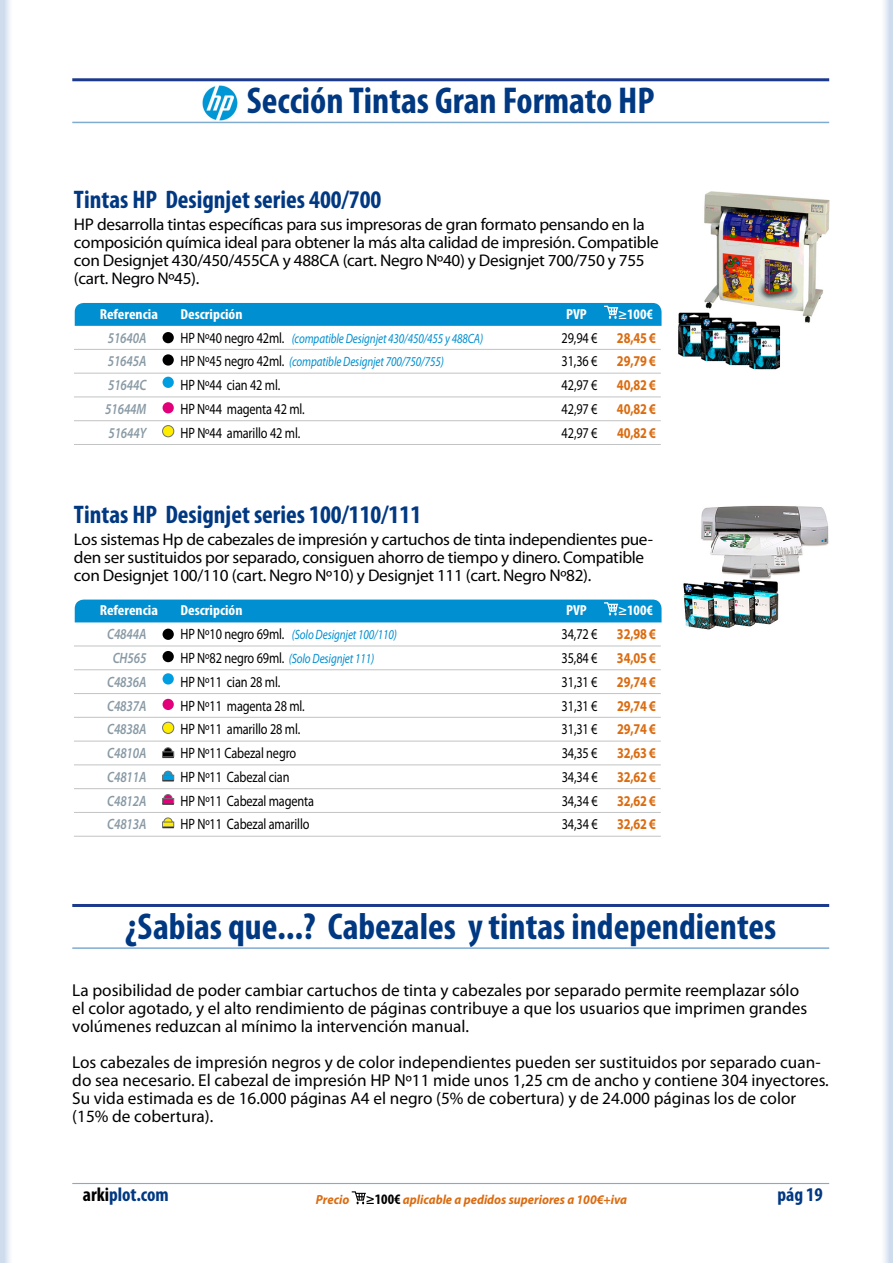
<style>
.page{position:relative;width:893px;height:1263px;background:#fff}
.page>*{position:absolute;margin:0;border:0;box-sizing:border-box;transform-origin:0 0}
.t1{font:700 condensed 37.5px "Myriad Pro";color:#003882}
.t2{font:700 condensed 25.5px "Myriad Pro";color:#003882}
.t3{font:700 condensed 19.5px "Myriad Pro";color:#003882}
.t4{font:17.25px/18px "Myriad Pro";color:#000}
.t5{font:16.95px/18px "Myriad Pro";letter-spacing:-.02em;color:#000}
.t6{font:15px "Myriad Pro";letter-spacing:-.01em;color:#000;scale:.82 1}
.t7{font:700 15px "Myriad Pro";letter-spacing:-.01em;color:#db6c11;scale:.82 1}
.t8{font:italic 600 15px "Myriad Pro";letter-spacing:-.01em;color:#899aa5;scale:.82 1}
.t9{font:700 condensed 14.55px "Myriad Pro";color:#fff;scale:1.08 1}
.t10{font:700 condensed 14.55px "Myriad Pro";color:#fff;scale:1.05 1}
.t11{font:italic 13.5px "Myriad Pro";letter-spacing:-.01em;color:#008fd0;scale:.82 1}
.t12{font:italic 700 13.2px "Myriad Pro";color:#db6c11;scale:.94 1}
.s1{font-style:normal;font-size:15px;color:#000}
.s2{color:#000}
.s3{font-style:normal;font-stretch:condensed;font-size:14.55px;color:#000}
</style>
<div class="page">
<hr style="left:72px;top:1183px;width:757px;height:1px;background:#80acd0">
<svg style="left:0;top:0;width:10px;height:1263px;background:#d9e4f0"></svg>
<svg style="left:884px;top:0;width:9px;height:1263px;background:#dae5f1"></svg>
<svg style="left:352px;top:1191px;width:14px;height:13px"></svg>
<hr style="left:72px;top:78px;width:757px;height:3px;background:#1c3a8d">
<hr style="left:72px;top:122px;width:757px;height:1px;background:#80acd0">
<img style="left:203px;top:85px;width:34px;height:35px">
<img style="left:678px;top:191px;width:151px;height:179px">
<img style="left:683px;top:505px;width:146px;height:125px">
<hr style="left:74px;top:349px;width:587px;height:1px;background:#c2c3c4">
<hr style="left:74px;top:373px;width:587px;height:1px;background:#c2c3c4">
<hr style="left:74px;top:397px;width:587px;height:1px;background:#c2c3c4">
<hr style="left:74px;top:420px;width:587px;height:1px;background:#c2c3c4">
<hr style="left:74px;top:444px;width:587px;height:1px;background:#c2c3c4">
<div style="left:75px;top:303px;width:587px;height:23px;background:#008fd0"></div>
<hr style="left:74px;top:646px;width:587px;height:1px;background:#c2c3c4">
<hr style="left:74px;top:669px;width:587px;height:1px;background:#c2c3c4">
<hr style="left:74px;top:693px;width:587px;height:1px;background:#c2c3c4">
<hr style="left:74px;top:717px;width:587px;height:1px;background:#c2c3c4">
<hr style="left:74px;top:741px;width:587px;height:1px;background:#c2c3c4">
<hr style="left:74px;top:764px;width:587px;height:1px;background:#c2c3c4">
<hr style="left:74px;top:788px;width:587px;height:1px;background:#c2c3c4">
<hr style="left:74px;top:812px;width:587px;height:1px;background:#c2c3c4">
<hr style="left:74px;top:836px;width:587px;height:1px;background:#c2c3c4">
<div style="left:75px;top:599px;width:587px;height:23px;background:#008fd0"></div>
<div style="left:163px;top:332px;width:11px;height:11px;background:#000;border-radius:50%"></div>
<div style="left:163px;top:629px;width:11px;height:11px;background:#000;border-radius:50%"></div>
<div style="left:163px;top:354px;width:11px;height:12px;background:#000;border-radius:50%"></div>
<div style="left:163px;top:651px;width:11px;height:11px;background:#000;border-radius:50%"></div>
<div style="left:163px;top:377px;width:11px;height:11px;background:#009ee0;border-radius:50%"></div>
<div style="left:163px;top:673px;width:11px;height:11px;background:#009ee0;border-radius:50%"></div>
<div style="left:163px;top:402px;width:11px;height:11px;background:#e2007a;border-radius:50%"></div>
<div style="left:163px;top:699px;width:11px;height:11px;background:#e2007a;border-radius:50%"></div>
<div style="left:163px;top:426px;width:11px;height:11px;background:#ffed00;border-radius:50%"></div>
<div style="left:162px;top:425px;width:12px;height:12px;border:1px solid #707172;border-radius:50%"></div>
<div style="left:163px;top:722px;width:11px;height:11px;background:#ffed00;border-radius:50%"></div>
<div style="left:162px;top:722px;width:12px;height:12px;border:1px solid #707172;border-radius:50%"></div>
<svg style="left:162px;top:747px;width:12px;height:11px"></svg>
<svg style="left:162px;top:771px;width:12px;height:10px"></svg>
<svg style="left:162px;top:794px;width:12px;height:11px"></svg>
<svg style="left:162px;top:817px;width:12px;height:11px"></svg>
<hr style="left:72px;top:904px;width:757px;height:3px;background:#1c3a8d">
<hr style="left:72px;top:947px;width:757px;height:2px;background:#80acd0">
<h1 class="t1" style="left:247px;top:77px;width:409px">Sección Tintas Gran Formato HP</h1>
<h2 class="t2" style="left:74px;top:183px;width:309px">Tintas HP Designjet series 400/700</h2>
<p class="t5" style="left:74px;top:215px;width:586px">HP desarrolla tintas específicas para sus impresoras de gran formato pensando en la composición química ideal para obtener la más alta calidad de impresión. Compatible con Designjet 430/450/455CA y 488CA (cart. Negro Nº40) y Designjet 700/750 y 755 (cart. Negro Nº45).</p>
<p class="t9" style="left:100px;top:305px;width:55px">Referencia</p>
<p class="t9" style="left:180px;top:305px;width:59px">Descripción</p>
<p class="t10" style="left:566px;top:305px;width:21px">PVP</p>
<p class="t10" style="left:618px;top:305px;width:35px">≥100€</p>
<p class="t8" style="left:108px;top:328px;width:49px">51640A</p>
<p class="t11" style="left:180px;top:330px;width:371px"><span class="s1">HP Nº40 negro 42ml.</span> (compatible Designjet 430/450/455 y 488CA)</p>
<p class="t6" style="left:562px;top:328px;width:45px">29,94 €</p>
<p class="t7" style="left:617px;top:328px;width:49px">28,45 €</p>
<p class="t8" style="left:108px;top:352px;width:49px">51645A</p>
<p class="t11" style="left:180px;top:353px;width:323px"><span class="s1">HP Nº45 negro 42ml.</span> (compatible Designjet 700/750/755)</p>
<p class="t6" style="left:562px;top:352px;width:45px">31,36 €</p>
<p class="t7" style="left:617px;top:352px;width:49px">29,79 €</p>
<p class="t8" style="left:108px;top:376px;width:48px">51644C</p>
<p class="t6" style="left:180px;top:376px;width:123px">HP Nº44 cian 42 ml.</p>
<p class="t6" style="left:562px;top:376px;width:45px">42,97 €</p>
<p class="t7" style="left:617px;top:375px;width:49px">40,82 €</p>
<p class="t8" style="left:105px;top:399px;width:52px">51644M</p>
<p class="t6" style="left:181px;top:400px;width:153px">HP Nº44 magenta 42 ml.</p>
<p class="t6" style="left:562px;top:400px;width:45px">42,97 €</p>
<p class="t7" style="left:617px;top:399px;width:49px">40,82 €</p>
<p class="t8" style="left:108px;top:423px;width:48px">51644Y</p>
<p class="t6" style="left:181px;top:423px;width:147px">HP Nº44 amarillo 42 ml.</p>
<p class="t6" style="left:562px;top:423px;width:45px">42,97 €</p>
<p class="t7" style="left:617px;top:423px;width:49px">40,82 €</p>
<h2 class="t2" style="left:74px;top:498px;width:349px">Tintas HP Designjet series 100/110/111</h2>
<p class="t5" style="left:74px;top:530px;width:581px">Los sistemas Hp de cabezales de impresión y cartuchos de tinta independientes pue&shy;den ser sustituidos por separado, consiguen ahorro de tiempo y dinero. Compatible con Designjet 100/110 (cart. Negro Nº10) y Designjet 111 (cart. Negro Nº82).</p>
<p class="t9" style="left:100px;top:601px;width:55px">Referencia</p>
<p class="t9" style="left:180px;top:601px;width:59px">Descripción</p>
<p class="t10" style="left:566px;top:601px;width:21px">PVP</p>
<p class="t10" style="left:618px;top:601px;width:35px">≥100€</p>
<p class="t8" style="left:107px;top:625px;width:49px">C4844A</p>
<p class="t11" style="left:180px;top:626px;width:265px"><span class="s1">HP Nº10 negro 69ml.</span> (Solo Designjet 100/110)</p>
<p class="t6" style="left:562px;top:625px;width:45px">34,72 €</p>
<p class="t7" style="left:617px;top:624px;width:49px">32,98 €</p>
<p class="t8" style="left:113px;top:648px;width:43px">CH565</p>
<p class="t11" style="left:180px;top:650px;width:238px"><span class="s1">HP Nº82 negro 69ml.</span> (Solo Designjet 111)</p>
<p class="t6" style="left:562px;top:649px;width:45px">35,84 €</p>
<p class="t7" style="left:617px;top:648px;width:49px">34,05 €</p>
<p class="t8" style="left:107px;top:672px;width:49px">C4836A</p>
<p class="t6" style="left:180px;top:672px;width:123px">HP Nº11 cian 28 ml.</p>
<p class="t6" style="left:562px;top:672px;width:45px">31,31 €</p>
<p class="t7" style="left:617px;top:672px;width:49px">29,74 €</p>
<p class="t8" style="left:107px;top:696px;width:49px">C4837A</p>
<p class="t6" style="left:181px;top:696px;width:153px">HP Nº11 magenta 28 ml.</p>
<p class="t6" style="left:562px;top:696px;width:45px">31,31 €</p>
<p class="t7" style="left:617px;top:696px;width:49px">29,74 €</p>
<p class="t8" style="left:107px;top:720px;width:49px">C4838A</p>
<p class="t6" style="left:181px;top:720px;width:147px">HP Nº11 amarillo 28 ml.</p>
<p class="t6" style="left:562px;top:720px;width:45px">31,31 €</p>
<p class="t7" style="left:617px;top:719px;width:49px">29,74 €</p>
<p class="t8" style="left:107px;top:743px;width:49px">C4810A</p>
<p class="t6" style="left:181px;top:744px;width:143px">HP Nº11 Cabezal negro</p>
<p class="t6" style="left:562px;top:744px;width:45px">34,35 €</p>
<p class="t7" style="left:617px;top:743px;width:49px">32,63 €</p>
<p class="t8" style="left:107px;top:767px;width:49px">C4811A</p>
<p class="t6" style="left:181px;top:768px;width:134px">HP Nº11 Cabezal cian</p>
<p class="t6" style="left:562px;top:768px;width:45px">34,34 €</p>
<p class="t7" style="left:617px;top:767px;width:49px">32,62 €</p>
<p class="t8" style="left:107px;top:791px;width:49px">C4812A</p>
<p class="t6" style="left:181px;top:791px;width:164px">HP Nº11 Cabezal magenta</p>
<p class="t6" style="left:562px;top:791px;width:45px">34,34 €</p>
<p class="t7" style="left:617px;top:791px;width:49px">32,62 €</p>
<p class="t8" style="left:107px;top:815px;width:49px">C4813A</p>
<p class="t6" style="left:181px;top:815px;width:159px">HP Nº11 Cabezal amarillo</p>
<p class="t6" style="left:562px;top:815px;width:45px">34,34 €</p>
<p class="t7" style="left:617px;top:815px;width:49px">32,62 €</p>
<h1 class="t1" style="left:125px;top:903px;width:653px">¿Sabias que...? Cabezales y tintas independientes</h1>
<p class="t4" style="left:72px;top:980px;width:736px">La posibilidad de poder cambiar cartuchos de tinta y cabezales por separado permite reemplazar sólo el color agotado, y el alto rendimiento de páginas contribuye a que los usuarios que imprimen grandes volúmenes reduzcan al mínimo la intervención manual.</p>
<p class="t4" style="left:72px;top:1052px;width:758px">Los cabezales de impresión negros y de color independientes pueden ser sustituidos por separado cuan&shy;do sea necesario. El cabezal de impresión HP Nº11 mide unos 1,25 cm de ancho y contiene 304 inyectores.<br>Su vida estimada es de 16.000 páginas A4 el negro (5% de cobertura) y de 24.000 páginas los de color (15% de cobertura).</p>
<p class="t3" style="left:83px;top:1182px;width:88px"><span class="s2">arki</span>plot.com</p>
<p class="t12" style="left:316px;top:1191px;width:333px">Precio <span class="s3">≥100€</span> aplicable a pedidos superiores a 100€+iva</p>
<p class="t3" style="left:777px;top:1182px;width:47px">pág 19</p>
</div>
